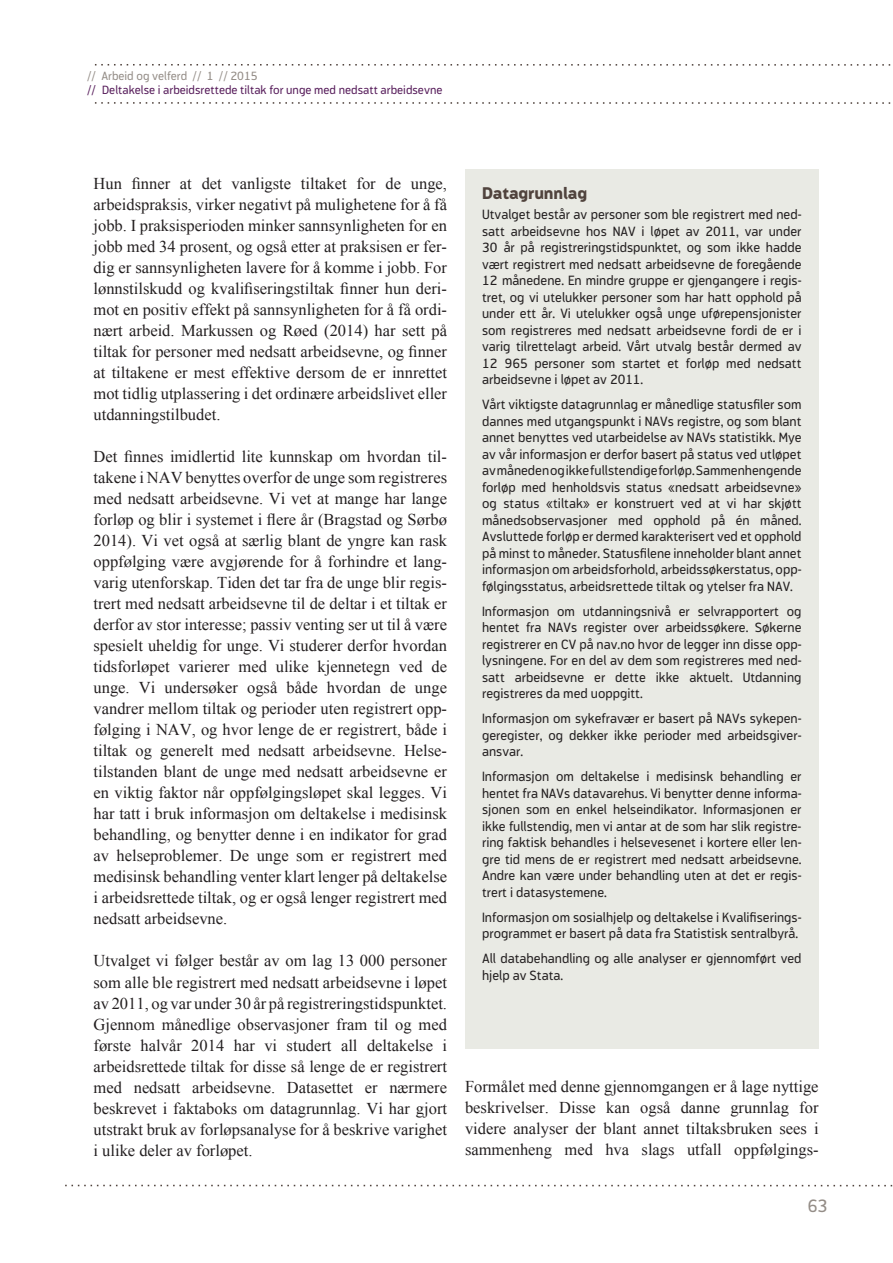
<style>
.page{position:relative;width:893px;height:1263px;background:#fff}
.page>*{position:absolute;margin:0;border:0;box-sizing:border-box;transform-origin:0 0}
.t1{font:18px "Modus";color:#948d87}
.t2{font:16.5px/21px "Times New Roman";color:#231f20;text-align:justify}
.t3{font:800 16.5px "Modus";letter-spacing:-.01em;color:#50433d}
.t4{font:13.5px/16.5px "Modus";color:#231f20;text-align:justify}
.t5{font:12px "Modus";color:#561c5a}
.t6{font:12px "Modus";color:#948d87}
</style>
<div class="page">
<svg style="left:94px;top:64px;width:797px;height:2px"></svg>
<svg style="left:94px;top:102px;width:797px;height:2px"></svg>
<svg style="left:65px;top:1185px;width:828px;height:1px"></svg>
<div style="left:465px;top:169px;width:354px;height:880px;background:#e9eae4"></div>
<p class="t6" style="left:87px;top:69px;width:172px">// Arbeid og velferd // 1 // 2015</p>
<p class="t5" style="left:87px;top:83px;width:357px">// Deltakelse i arbeidsrettede tiltak for unge med nedsatt arbeidsevne</p>
<p class="t2" style="left:94px;top:173px;width:355px">Hun finner at det vanligste tiltaket for de unge, arbeidspraksis, virker negativt på mulighetene for å få jobb. I praksisperioden minker sannsynligheten for en jobb med 34 prosent, og også etter at praksisen er fer&shy;dig er sannsynligheten lavere for å komme i jobb. For lønnstilskudd og kvalifiseringstiltak finner hun deri&shy;mot en positiv effekt på sannsynligheten for å få ordi&shy;nært arbeid. Markussen og Røed (2014) har sett på tiltak for personer med nedsatt arbeidsevne, og finner at tiltakene er mest effektive dersom de er innrettet mot tidlig utplassering i det ordinære arbeidslivet eller utdanningstilbudet.</p>
<p class="t2" style="left:94px;top:446px;width:355px">Det finnes imidlertid lite kunnskap om hvordan til&shy;takene i NAV benyttes overfor de unge som registreres med nedsatt arbeidsevne. Vi vet at mange har lange forløp og blir i systemet i flere år (Bragstad og Sørbø 2014). Vi vet også at særlig blant de yngre kan rask oppfølging være avgjørende for å forhindre et lang&shy;varig utenforskap. Tiden det tar fra de unge blir regis&shy;trert med nedsatt arbeidsevne til de deltar i et tiltak er derfor av stor interesse; passiv venting ser ut til å være spesielt uheldig for unge. Vi studerer derfor hvordan tidsforløpet varierer med ulike kjennetegn ved de unge. Vi undersøker også både hvordan de unge vandrer mellom tiltak og perioder uten registrert opp&shy;følging i NAV, og hvor lenge de er registrert, både i tiltak og generelt med nedsatt arbeidsevne. Helse&shy;tilstanden blant de unge med nedsatt arbeidsevne er en viktig faktor når oppfølgingsløpet skal legges. Vi har tatt i bruk informasjon om deltakelse i medisinsk behandling, og benytter denne i en indikator for grad av helseproblemer. De unge som er registrert med medisinsk behandling venter klart lenger på deltakelse i arbeidsrettede tiltak, og er også lenger registrert med nedsatt arbeidsevne.</p>
<p class="t2" style="left:94px;top:950px;width:355px">Utvalget vi følger består av om lag 13 000 personer som alle ble registrert med nedsatt arbeidsevne i løpet av 2011, og var under 30 år på registreringstidspunktet.<br>Gjennom månedlige observasjoner fram til og med første halvår 2014 har vi studert all deltakelse i arbeidsrettede tiltak for disse så lenge de er registrert med nedsatt arbeidsevne. Datasettet er nærmere beskrevet i faktaboks om datagrunnlag. Vi har gjort utstrakt bruk av forløpsanalyse for å beskrive varighet i ulike deler av forløpet.</p>
<p class="t3" style="left:482px;top:183px;width:107px">Datagrunnlag</p>
<p class="t4" style="left:482px;top:206px;width:321px">Utvalget består av personer som ble registrert med ned&shy;satt arbeidsevne hos NAV i løpet av 2011, var under 30 år på registreringstidspunktet, og som ikke hadde vært registrert med nedsatt arbeidsevne de foregående 12 månedene. En mindre gruppe er gjengangere i regis&shy;tret, og vi utelukker personer som har hatt opphold på under ett år. Vi utelukker også unge uførepensjonister som registreres med nedsatt arbeidsevne fordi de er i varig tilrettelagt arbeid. Vårt utvalg består dermed av 12 965 personer som startet et forløp med nedsatt arbeidsevne i løpet av 2011.</p>
<p class="t4" style="left:482px;top:396px;width:321px">Vårt viktigste datagrunnlag er månedlige statusfiler som dannes med utgangspunkt i NAVs registre, og som blant annet benyttes ved utarbeidelse av NAVs statistikk. Mye av vår informasjon er derfor basert på status ved utløpet av måneden og ikke fullstendige forløp. Sammenhengende forløp med henholdsvis status «nedsatt arbeidsevne» og status «tiltak» er konstruert ved at vi har skjøtt månedsobservasjoner med opphold på én måned.<br>Avsluttede forløp er dermed karakterisert ved et opphold på minst to måneder. Statusfilene inneholder blant annet informasjon om arbeidsforhold, arbeidssøkerstatus, opp&shy;følgingsstatus, arbeidsrettede tiltak og ytelser fra NAV.</p>
<p class="t4" style="left:482px;top:603px;width:321px">Informasjon om utdanningsnivå er selvrapportert og hentet fra NAVs register over arbeidssøkere. Søkerne registrerer en CV på nav.no hvor de legger inn disse opp&shy;lysningene. For en del av dem som registreres med ned&shy;satt arbeidsevne er dette ikke aktuelt. Utdanning registreres da med uoppgitt.</p>
<p class="t4" style="left:482px;top:710px;width:321px">Informasjon om sykefravær er basert på NAVs sykepen&shy;geregister, og dekker ikke perioder med arbeidsgiver&shy;ansvar.</p>
<p class="t4" style="left:482px;top:768px;width:321px">Informasjon om deltakelse i medisinsk behandling er hentet fra NAVs datavarehus. Vi benytter denne informa&shy;sjonen som en enkel helseindikator. Informasjonen er ikke fullstendig, men vi antar at de som har slik registre&shy;ring faktisk behandles i helsevesenet i kortere eller len&shy;gre tid mens de er registrert med nedsatt arbeidsevne.<br>Andre kan være under behandling uten at det er regis&shy;trert i datasystemene.</p>
<p class="t4" style="left:482px;top:909px;width:320px">Informasjon om sosialhjelp og deltakelse i Kvalifiserings&shy;programmet er basert på data fra Statistisk sentralbyrå.</p>
<p class="t4" style="left:482px;top:950px;width:321px">All databehandling og alle analyser er gjennomført ved hjelp av Stata.</p>
<p class="t2" style="left:465px;top:1076px;width:355px">Formålet med denne gjennomgangen er å lage nyttige beskrivelser. Disse kan også danne grunnlag for videre analyser der blant annet tiltaksbruken sees i sammenheng med hva slags utfall oppfølgings-</p>
<p class="t1" style="left:807px;top:1195px;width:22px">63</p>
</div>
